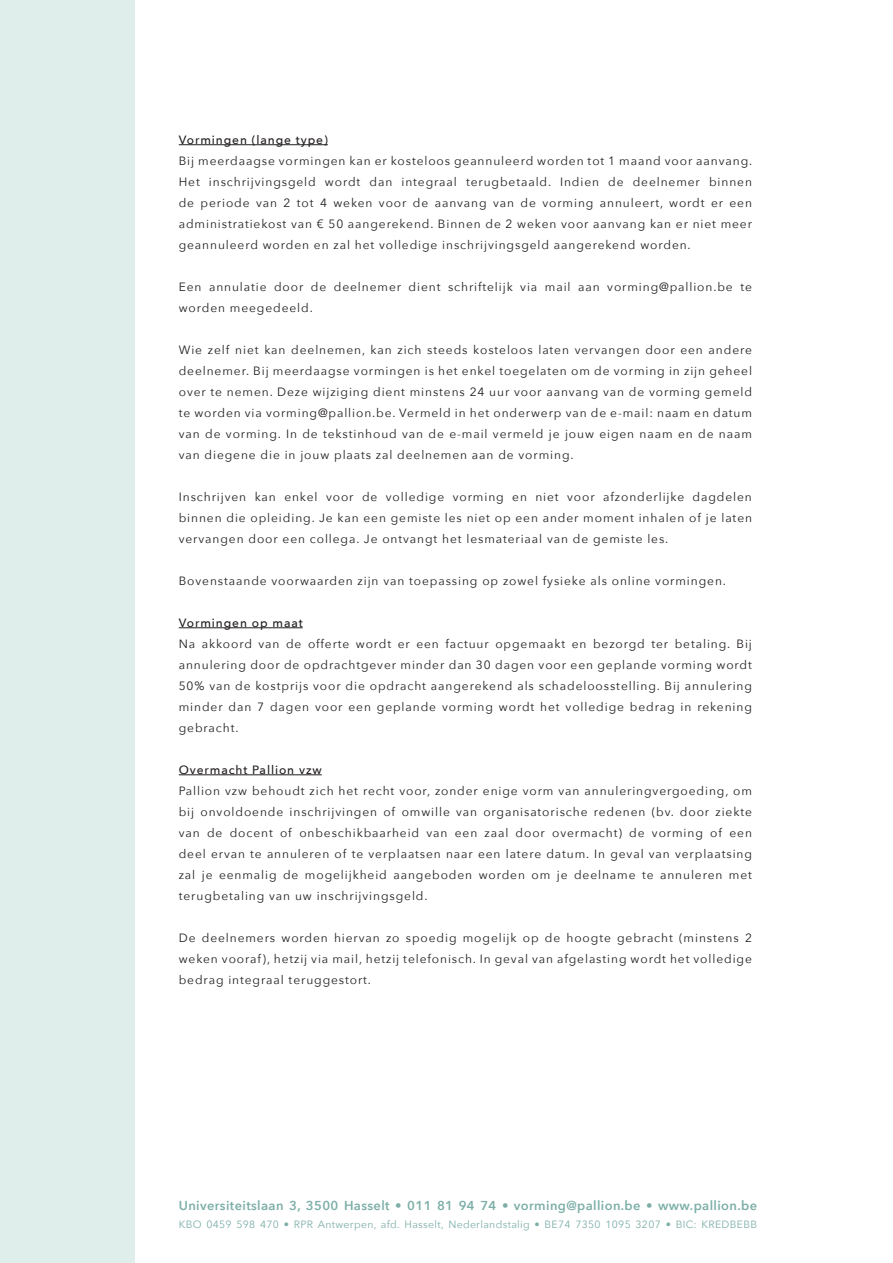
<style>
.page{position:relative;width:893px;height:1263px;background:#fff}
.page>*{position:absolute;margin:0;border:0;box-sizing:border-box;transform-origin:0 0}
.t1{font:600 12.9px "Avenir Next";letter-spacing:.03em;color:#7dafa8}
.t2{font:12px/21px "Avenir Next";letter-spacing:.075em;color:#231f20;text-align:justify}
.t3{font:500 12px "Avenir Next";letter-spacing:.075em;color:#231f20}
.t4{font:10.5px "Avenir Next";letter-spacing:.03em;color:#7dafa8}
</style>
<div class="page">
<div style="left:0;top:0;width:135px;height:1263px;background:#e0eeeb"></div>
<hr style="left:179px;top:144px;width:149px;height:1px;background:#231f20">
<hr style="left:179px;top:627px;width:124px;height:1px;background:#231f20">
<hr style="left:179px;top:774px;width:143px;height:1px;background:#231f20">
<p class="t3" style="left:179px;top:129px;width:151px">Vormingen (lange type)</p>
<p class="t2" style="left:179px;top:150px;width:575px">Bij meerdaagse vormingen kan er kosteloos geannuleerd worden tot 1 maand voor aanvang.<br>Het inschrijvingsgeld wordt dan integraal terugbetaald. Indien de deelnemer binnen de periode van 2 tot 4 weken voor de aanvang van de vorming annuleert, wordt er een administratiekost van € 50 aangerekend. Binnen de 2 weken voor aanvang kan er niet meer geannuleerd worden en zal het volledige inschrijvingsgeld aangerekend worden.</p>
<p class="t2" style="left:179px;top:276px;width:575px">Een annulatie door de deelnemer dient schriftelijk via mail aan vorming@pallion.be te worden meegedeeld.</p>
<p class="t2" style="left:179px;top:339px;width:575px">Wie zelf niet kan deelnemen, kan zich steeds kosteloos laten vervangen door een andere deelnemer. Bij meerdaagse vormingen is het enkel toegelaten om de vorming in zijn geheel over te nemen. Deze wijziging dient minstens 24 uur voor aanvang van de vorming gemeld te worden via vorming@pallion.be. Vermeld in het onderwerp van de e-mail: naam en datum van de vorming. In de tekstinhoud van de e-mail vermeld je jouw eigen naam en de naam van diegene die in jouw plaats zal deelnemen aan de vorming.</p>
<p class="t2" style="left:179px;top:486px;width:575px">Inschrijven kan enkel voor de volledige vorming en niet voor afzonderlijke dagdelen binnen die opleiding. Je kan een gemiste les niet op een ander moment inhalen of je laten vervangen door een collega. Je ontvangt het lesmateriaal van de gemiste les.</p>
<p class="t2" style="left:179px;top:570px;width:549px">Bovenstaande voorwaarden zijn van toepassing op zowel fysieke als online vormingen.</p>
<p class="t3" style="left:179px;top:612px;width:125px">Vormingen op maat</p>
<p class="t2" style="left:179px;top:633px;width:575px">Na akkoord van de offerte wordt er een factuur opgemaakt en bezorgd ter betaling. Bij annulering door de opdrachtgever minder dan 30 dagen voor een geplande vorming wordt 50% van de kostprijs voor die opdracht aangerekend als schadeloosstelling. Bij annulering minder dan 7 dagen voor een geplande vorming wordt het volledige bedrag in rekening gebracht.</p>
<p class="t3" style="left:179px;top:759px;width:144px">Overmacht Pallion vzw</p>
<p class="t2" style="left:179px;top:780px;width:575px">Pallion vzw behoudt zich het recht voor, zonder enige vorm van annuleringvergoeding, om bij onvoldoende inschrijvingen of omwille van organisatorische redenen (bv. door ziekte van de docent of onbeschikbaarheid van een zaal door overmacht) de vorming of een deel ervan te annuleren of te verplaatsen naar een latere datum. In geval van verplaatsing zal je eenmalig de mogelijkheid aangeboden worden om je deelname te annuleren met terugbetaling van uw inschrijvingsgeld.</p>
<p class="t2" style="left:179px;top:927px;width:575px">De deelnemers worden hiervan zo spoedig mogelijk op de hoogte gebracht (minstens 2 weken vooraf), hetzij via mail, hetzij telefonisch. In geval van afgelasting wordt het volledige bedrag integraal teruggestort.</p>
<p class="t1" style="left:179px;top:1194px;width:580px">Universiteitslaan 3, 3500 Hasselt • 011 81 94 74 • vorming@pallion.be • www.pallion.be</p>
<p class="t4" style="left:179px;top:1215px;width:580px">KBO 0459 598 470 • RPR Antwerpen, afd. Hasselt, Nederlandstalig • BE74 7350 1095 3207 • BIC: KREDBEBB</p>
</div>
